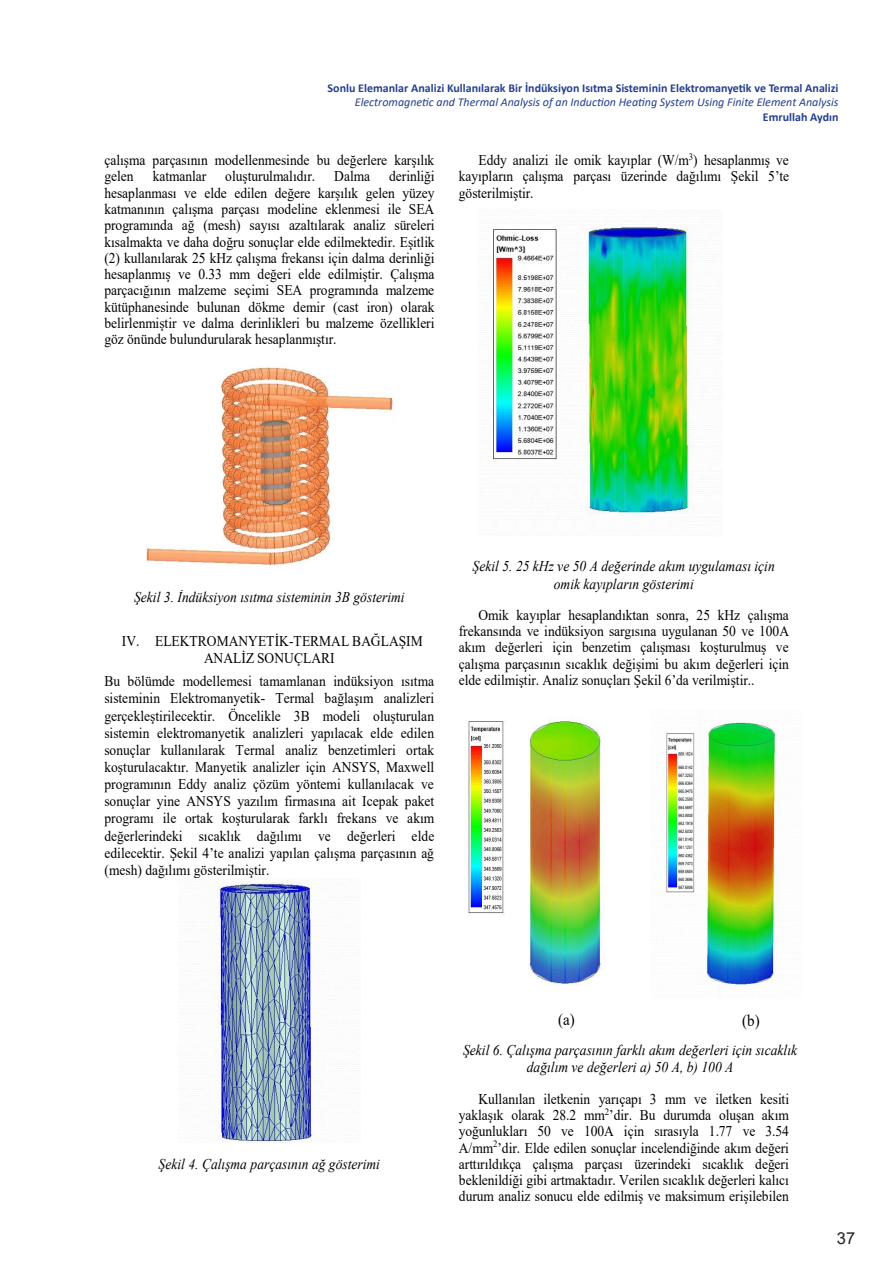
<style>
.page{position:relative;width:893px;height:1263px;background:#fff}
.page>*{position:absolute;margin:0;border:0;box-sizing:border-box;transform-origin:0 0}
.t1{font:16.5px "Times New Roman";color:#000;scale:.91 1}
.t2{font:16.5px "Arial";color:#231f20}
.t3{font:14.85px/16.4px "Times New Roman";color:#000;text-align:justify;scale:.91 1}
.t4{font:italic 14.85px/17.4px "Times New Roman";color:#000;text-align:center;scale:.91 1}
.t5{font:700 12px "Calibri";color:#253f8e}
.t6{font:italic 12px "Calibri";color:#253f8e}
</style>
<div class="page">
<img style="left:146px;top:366px;width:247px;height:200px">
<img style="left:213px;top:878px;width:99px;height:265px">
<img style="left:488px;top:227px;width:206px;height:287px">
<img style="left:468px;top:718px;width:136px;height:268px">
<img style="left:666px;top:722px;width:111px;height:266px">
<p class="t5" style="left:328px;top:79px;width:512px">Sonlu Elemanlar Analizi Kullanılarak Bir İndüksiyon Isıtma Sisteminin Elektromanyetik ve Termal Analizi</p>
<p class="t6" style="left:355px;top:94px;width:485px">Electromagnetic and Thermal Analysis of an Induction Heating System Using Finite Element Analysis</p>
<p class="t5" style="left:763px;top:108px;width:77px">Emrullah Aydın</p>
<p class="t3" style="left:104px;top:152px;width:364px">çalışma parçasının modellenmesinde bu değerlere karşılık gelen</p>
<p class="t3" style="left:459px;top:152px;width:364px;text-indent:20px">Eddy analizi ile omik kayıplar (W/m<sup>3</sup>) hesaplanmış ve kayıpların çalışma parçası üzerinde dağılımı Şekil 5’te gösterilmiştir.</p>
<p class="t3" style="left:104px;top:168px;width:364px;text-indent:285px">derinliği hesaplanması ve elde edilen değere karşılık gelen yüzey katmanının çalışma parçası modeline eklenmesi ile SEA programında ağ (mesh) sayısı azaltılarak analiz süreleri kısalmakta ve daha doğru sonuçlar elde edilmektedir. Eşitlik (2) kullanılarak 25 kHz çalışma frekansı için dalma derinliği hesaplanmış ve 0.33 mm değeri elde edilmiştir. Çalışma parçacığının malzeme seçimi SEA programında malzeme kütüphanesinde bulunan dökme demir (cast iron) olarak belirlenmiştir ve dalma derinlikleri bu malzeme özellikleri göz önünde bulundurularak hesaplanmıştır.</p>
<p class="t3" style="left:153px;top:168px;width:60px">katmanlar</p>
<p class="t3" style="left:225px;top:168px;width:100px">oluşturulmalıdır.</p>
<p class="t3" style="left:334px;top:168px;width:41px">Dalma</p>
<p class="t4" style="left:134px;top:588px;width:299px">Şekil 3. İndüksiyon ısıtma sisteminin 3B gösterimi</p>
<p class="t3" style="left:122px;top:632px;width:332px;line-height:17.4px;text-align:center">IV. ELEKTROMANYETİK-TERMAL BAĞLAŞIM<br>ANALİZ SONUÇLARI</p>
<p class="t3" style="left:104px;top:672px;width:364px;line-height:17.1px">Bu bölümde modellemesi tamamlanan indüksiyon ısıtma sisteminin Elektromanyetik- Termal bağlaşım analizleri gerçekleştirilecektir. Öncelikle 3B modeli oluşturulan sistemin elektromanyetik analizleri yapılacak elde edilen sonuçlar kullanılarak Termal analiz benzetimleri ortak koşturulacaktır. Manyetik analizler için ANSYS, Maxwell programının Eddy analiz çözüm yöntemi kullanılacak ve sonuçlar yine ANSYS yazılım firmasına ait Icepak paket programı ile ortak koşturularak farklı frekans ve akım değerlerindeki sıcaklık dağılımı ve değerleri elde edilecektir. Şekil 4’te analizi yapılan çalışma parçasının ağ (mesh) dağılımı gösterilmiştir.</p>
<p class="t4" style="left:473px;top:557px;width:334px">Şekil 5. 25 kHz ve 50 A değerinde akım uygulaması için omik kayıpların gösterimi</p>
<p class="t3" style="left:459px;top:606px;width:364px;text-indent:20px">Omik kayıplar hesaplandıktan sonra, 25 kHz çalışma frekansında ve indüksiyon sargısına uygulanan 50 ve 100A akım değerleri için benzetim çalışması koşturulmuş ve çalışma parçasının sıcaklık değişimi bu akım değerleri için elde edilmiştir. Analiz sonuçları Şekil 6’da verilmiştir..</p>
<p class="t4" style="left:159px;top:1155px;width:245px">Şekil 4. Çalışma parçasının ağ gösterimi</p>
<p class="t1" style="left:558px;top:1008px;width:20px">(a)</p>
<p class="t1" style="left:742px;top:1008px;width:21px">(b)</p>
<p class="t4" style="left:463px;top:1041px;width:369px">Şekil 6. Çalışma parçasının farklı akım değerleri için sıcaklık dağılım ve değerleri a) 50 A, b) 100 A</p>
<p class="t3" style="left:459px;top:1090px;width:364px;text-indent:20px">Kullanılan iletkenin yarıçapı 3 mm ve iletken kesiti yaklaşık olarak 28.2 mm<sup>2</sup>’dir. Bu durumda oluşan akım yoğunlukları 50 ve 100A için sırasıyla 1.77 ve 3.54<br>A/mm<sup>2</sup>’dir. Elde edilen sonuçlar incelendiğinde akım değeri arttırıldıkça çalışma parçası üzerindeki sıcaklık değeri beklenildiği gibi artmaktadır. Verilen sıcaklık değerleri kalıcı durum analiz sonucu elde edilmiş ve maksimum erişilebilen</p>
<p class="t2" style="left:837px;top:1227px;width:20px">37</p>
</div>
